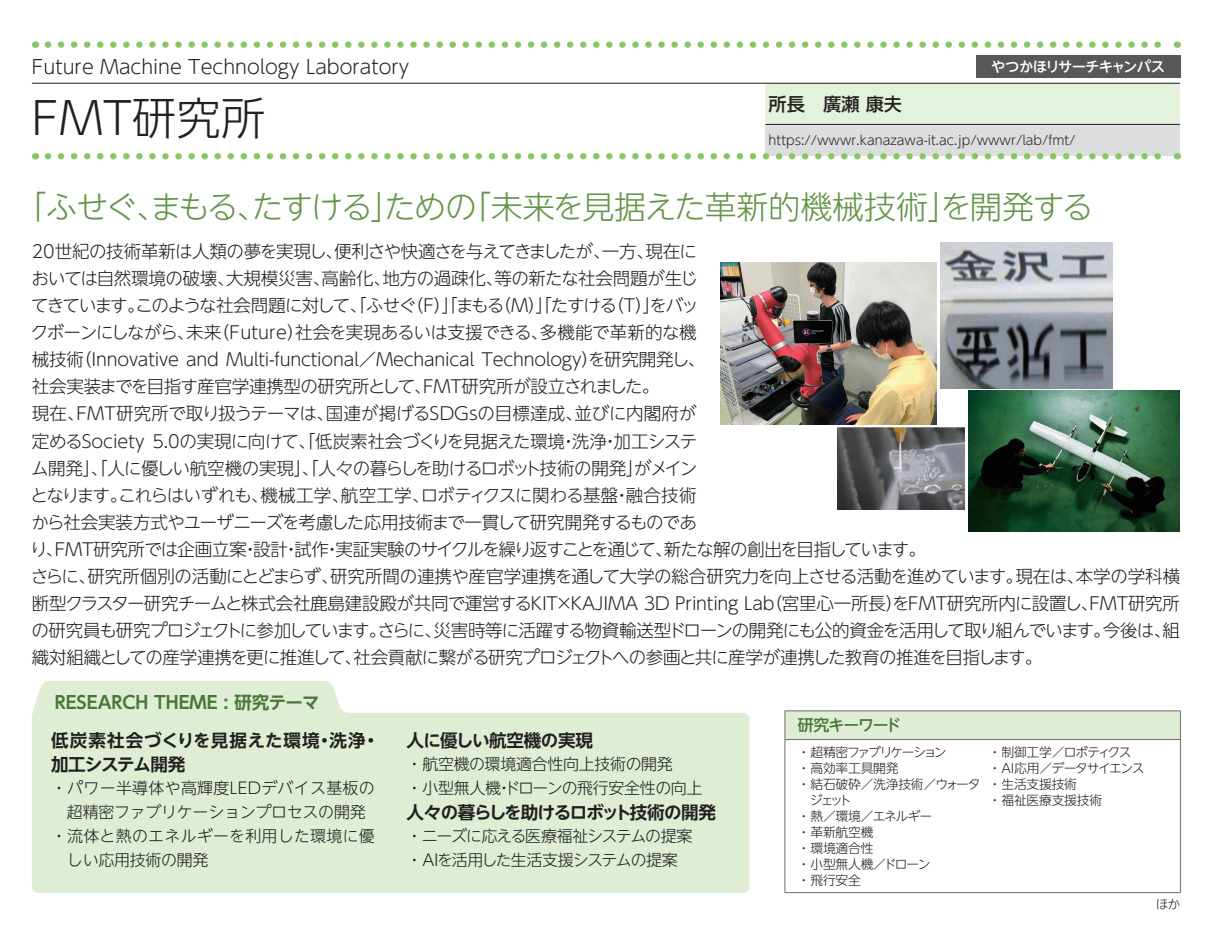
<style>
.page{position:relative;width:1212px;height:944px;background:#fff}
.page>*{position:absolute;margin:0;border:0;box-sizing:border-box;transform-origin:0 0}
.t1{font:300 44.55px "UD Shin Go NT Pr 6 N";letter-spacing:-.175em;color:#231f20}
.t2{font:300 31.95px "UD Shin Go NT Pr 6 N";color:#63954a}
.t3{font:300 31.95px "UD Shin Go NT Pr 6 N";letter-spacing:-.055em;color:#63954a}
.t4{font:300 31.95px "UD Shin Go NT Pr 6 N";letter-spacing:-.035em;color:#63954a}
.t5{font:300 19.12px "UD Shin Go NT Pr 6 N";color:#231f20}
.t6{font:500 18.22px "UD Shin Go NT Pr 6 N";color:#231f20}
.t7{font:300 17.55px/27px "UD Shin Go NT Pr 6 N";letter-spacing:-.025em;color:#231f20}
.t8{font:300 17.55px/27px "UD Shin Go NT Pr 6 N";letter-spacing:-.05em;color:#231f20}
.t9{font:300 17.55px/27px "UD Shin Go NT Pr 6 N";letter-spacing:-.055em;color:#231f20}
.t10{font:300 17.55px "UD Shin Go NT Pr 6 N";letter-spacing:-.08em;color:#231f20}
.t11{font:300 17.55px/27px "UD Shin Go NT Pr 6 N";letter-spacing:-.045em;color:#231f20}
.t12{font:700 17.55px/23.8px "UD Shin Go NT Pr 6 N De";letter-spacing:.005em;color:#231f20}
.t13{font:700 17.55px "UD Shin Go NT Pr 6 N De";color:#4a7639}
.t14{font:700 17.55px "UD Shin Go NT Pr 6 N De";letter-spacing:-.065em;color:#231f20}
.t15{font:300 17.55px "UD Shin Go NT Pr 6 N";letter-spacing:.005em;color:#231f20}
.t16{font:700 17.55px "UD Shin Go NT Pr 6 N De";letter-spacing:-.025em;color:#231f20}
.t17{font:300 17.55px "UD Shin Go NT Pr 6 N";color:#231f20}
.t18{font:300 17.55px "UD Shin Go NT Pr 6 N";letter-spacing:-.065em;color:#231f20}
.t19{font:300 15.97px/23.8px "UD Shin Go NT Pr 6 N";letter-spacing:-.015em;color:#231f20}
.t20{font:300 15.97px/23.8px "UD Shin Go NT Pr 6 N";letter-spacing:-.07em;color:#231f20}
.t21{font:300 15.97px "UD Shin Go NT Pr 6 N";letter-spacing:.02em;color:#231f20}
.t22{font:300 15.97px "UD Shin Go NT Pr 6 N";letter-spacing:.015em;color:#231f20}
.t23{font:500 15.97px "UD Shin Go NT Pr 6 N";letter-spacing:-.075em;color:#4a7639}
.t24{font:500 14.4px "UD Shin Go NT Pr 6 N";letter-spacing:-.055em;color:#fff}
.t25{font:300 12.83px/16px "UD Shin Go NT Pr 6 N";letter-spacing:-.015em;color:#231f20}
.t26{font:300 12.83px "UD Shin Go NT Pr 6 N";letter-spacing:-.1em;color:#231f20}
</style>
<div class="page">
<svg style="left:32px;top:681px;width:717px;height:212px;background:#e0eed7"></svg>
<img style="left:837px;top:427px;width:128px;height:82px">
<img style="left:940px;top:242px;width:172px;height:146px">
<img style="left:968px;top:391px;width:212px;height:141px">
<img style="left:720px;top:262px;width:216px;height:162px">
<div style="left:765px;top:83px;width:415px;height:41px;background:#e4f1dc"></div>
<div style="left:765px;top:124px;width:415px;height:32px;background:#dcdddf"></div>
<hr style="left:765px;top:124px;width:415px;height:1px;background:#231f20">
<svg style="left:48px;top:41px;width:1113px;height:7px"></svg>
<svg style="left:48px;top:153px;width:1113px;height:6px"></svg>
<hr style="left:32px;top:83px;width:1148px;height:1px;background:#231f20">
<div style="left:785px;top:711px;width:395px;height:29px;background:#deedd4"></div>
<hr style="left:784px;top:710px;width:397px;height:1px;background:#6c6d70">
<svg style="left:784px;top:711px;width:1px;height:28px"></svg>
<svg style="left:1180px;top:711px;width:1px;height:28px"></svg>
<hr style="left:784px;top:739px;width:397px;height:1px;background:#6c6d70">
<hr style="left:784px;top:740px;width:1px;height:152px;background:#6c6d70">
<hr style="left:1180px;top:740px;width:1px;height:152px;background:#6c6d70">
<hr style="left:784px;top:892px;width:397px;height:1px;background:#6c6d70">
<div style="left:976px;top:55px;width:204px;height:22px;background:#57585a"></div>
<p class="t5" style="left:32px;top:52px;width:379px">Future Machine Technology Laboratory</p>
<h1 class="t1" style="left:23px;top:82px;width:244px">ＦＭＴ研究所</h1>
<p class="t24" style="left:991px;top:54px;width:176px">やつかほリサーチキャンパス</p>
<p class="t6" style="left:769px;top:89px;width:135px">所長　廣瀬康夫</p>
<p class="t25" style="left:769px;top:132px;width:308px">https://wwwr.kanazawa i t- .ac.jp/wwwr/lab/fmt/</p>
<h2 class="t3" style="left:14px;top:181px;width:464px">「ふせぐまもるたすけるための</h2>
<h2 class="t2" style="left:459px;top:181px;width:636px">「未来を見据えた革新的機械技術を開発する</h2>
<h2 class="t4" style="left:371px;top:181px;width:33px">」</h2>
<h2 class="t4" style="left:928px;top:181px;width:33px">」</h2>
<h2 class="t4" style="left:136px;top:181px;width:33px">、</h2>
<h2 class="t4" style="left:236px;top:181px;width:33px">、</h2>
<p class="t7" style="left:32px;top:237px;width:580px">20世紀の技術革新は人類の夢を実現し便利さや快適さを与えてきましたが、</p>
<p class="t7" style="left:602px;top:237px;width:54px">一方、</p>
<p class="t7" style="left:645px;top:237px;width:53px">現在に</p>
<p class="t7" style="left:325px;top:237px;width:19px">、</p>
<p class="t7" style="left:494px;top:264px;width:205px">等の新たな社会問題が生じ</p>
<p class="t7" style="left:31px;top:264px;width:205px">おいては自然環境の破壊、</p>
<p class="t7" style="left:382px;top:264px;width:122px">地方の過疎化、</p>
<p class="t7" style="left:226px;top:264px;width:106px">大規模災害、</p>
<p class="t7" style="left:322px;top:264px;width:71px">高齢化、</p>
<p class="t7" style="left:649px;top:291px;width:51px">をバッ</p>
<p class="t10" style="left:31px;top:291px;width:387px">てきていますこのような社会問題に対して、「ふせぐ</p>
<p class="t7" style="left:406px;top:291px;width:55px">（F）」「</p>
<p class="t7" style="left:494px;top:291px;width:125px">（M）」「たすける</p>
<p class="t7" style="left:606px;top:291px;width:56px">（T）」</p>
<p class="t7" style="left:456px;top:291px;width:50px">まもる</p>
<p class="t7" style="left:127px;top:291px;width:19px">。</p>
<p class="t7" style="left:74px;top:318px;width:633px;text-indent:-43px">クボーンにしながら、<br>（Innovative and Multi-functional／Mechanical Technology を研究開発し、</p>
<p class="t7" style="left:212px;top:318px;width:94px">（Future）</p>
<p class="t17" style="left:540px;top:318px;width:158px">多機能で革新的な機</p>
<p class="t7" style="left:186px;top:318px;width:37px">未来</p>
<p class="t7" style="left:295px;top:318px;width:255px">社会を実現あるいは支援できる、</p>
<p class="t7" style="left:581px;top:345px;width:19px">）</p>
<p class="t7" style="left:32px;top:345px;width:629px">械技術<br>社会実装までを目指す産官学連携型の研究所として FMT研究所が設立されました。</p>
<p class="t7" style="left:414px;top:372px;width:19px">、</p>
<p class="t15" style="left:326px;top:400px;width:259px">国連が掲げるSDGsの目標達成、</p>
<p class="t7" style="left:574px;top:400px;width:123px">並びに内閣府が</p>
<p class="t7" style="left:76px;top:400px;width:259px">FMT研究所で取り扱うテーマは、</p>
<p class="t7" style="left:32px;top:400px;width:667px">現在、<br>定めるSociety 5.0の実現に向けて、「低炭素社会づくりを見据えた環境洗浄加工システ</p>
<p class="t11" style="left:31px;top:427px;width:667px;text-indent:528px">・<br>ム開発」、「人に優しい航空機の実現」、「人々の暮らしを助けるロボット技術の開発がメイン</p>
<p class="t7" style="left:601px;top:427px;width:19px">・</p>
<p class="t7" style="left:421px;top:454px;width:277px;text-indent:205px">」<br>ロボティクスに関わる基盤融合技術</p>
<p class="t18" style="left:119px;top:481px;width:152px">これらはいずれも、</p>
<p class="t7" style="left:260px;top:481px;width:90px">機械工学、</p>
<p class="t7" style="left:341px;top:481px;width:90px">航空工学、</p>
<p class="t8" style="left:30px;top:481px;width:897px">となります。<br>から社会実装方式やユーザニーズを考慮した応用技術まで一貫して研究開発するものであ<br>り FMT研究所では企画立案設計試作実証実験のサイクルを繰り返すことを通じて新たな解の創出を目指しています。</p>
<p class="t7" style="left:613px;top:481px;width:19px">・</p>
<p class="t7" style="left:241px;top:535px;width:19px">・</p>
<p class="t7" style="left:282px;top:535px;width:19px">・</p>
<p class="t7" style="left:323px;top:535px;width:19px">・</p>
<p class="t7" style="left:46px;top:535px;width:19px">、</p>
<p class="t7" style="left:655px;top:535px;width:19px">、</p>
<p class="t7" style="left:87px;top:562px;width:253px">研究所個別の活動にとどまらず、</p>
<p class="t7" style="left:330px;top:562px;width:694px">研究所間の連携や産官学連携を通して大学の総合研究力を向上させる活動を進めています。</p>
<p class="t7" style="left:1076px;top:562px;width:106px">本学の学科横</p>
<p class="t7" style="left:1015px;top:562px;width:70px">現在は、</p>
<p class="t7" style="left:31px;top:562px;width:67px">さらに、</p>
<p class="t7" style="left:32px;top:589px;width:744px">断型クラスター研究チームと株式会社鹿島建設殿が共同で運営するKIT×KAJIMA 3D Printing Lab</p>
<p class="t7" style="left:765px;top:589px;width:417px">（宮里心一所長をFMT研究所内に設置し FMT研究所</p>
<p class="t7" style="left:886px;top:589px;width:19px">）</p>
<p class="t7" style="left:1081px;top:589px;width:19px">、</p>
<p class="t10" style="left:32px;top:616px;width:412px">の研究員も研究プロジェクトに参加していますさらに、</p>
<p class="t8" style="left:433px;top:616px;width:679px">災害時等に活躍する物資輸送型ドローンの開発にも公的資金を活用して取り組んでいます。</p>
<p class="t7" style="left:1103px;top:616px;width:79px">今後は組、</p>
<p class="t9" style="left:32px;top:616px;width:1012px;text-indent:337px">。<br>織対組織としての産学連携を更に推進して社会貢献に繋がる研究プロジェクトへの参画と共に産学が連携した教育の推進を目指します。</p>
<p class="t7" style="left:345px;top:643px;width:19px">、</p>
<p class="t13" style="left:55px;top:688px;width:266px">RESEARCH THEME : 研究テーマ</p>
<p class="t12" style="left:51px;top:728px;width:270px">低炭素社会づくりを見据えた環境加工システム開発</p>
<p class="t21" style="left:51px;top:775px;width:325px">・パワー半導体や高輝度LEDデバイス基板の</p>
<p class="t19" style="left:67px;top:799px;width:300px">超精密ファブリケーションプロセスの開発</p>
<p class="t22" style="left:51px;top:823px;width:325px">・流体と熱のエネルギーを利用した環境に優</p>
<p class="t19" style="left:67px;top:847px;width:143px">しい応用技術の開発</p>
<p class="t16" style="left:330px;top:726px;width:38px">洗浄</p>
<p class="t16" style="left:316px;top:726px;width:19px">・</p>
<p class="t16" style="left:362px;top:726px;width:19px">・</p>
<p class="t16" style="left:407px;top:726px;width:188px">人に優しい航空機の実現</p>
<p class="t19" style="left:407px;top:751px;width:297px">・航空機の環境適合性向上技術の開発<br>・小型無人機ドローンの飛行安全性の向上</p>
<p class="t19" style="left:496px;top:775px;width:17px">・</p>
<p class="t14" style="left:407px;top:798px;width:311px">人々の暮らしを助けるロボット技術の開発</p>
<p class="t20" style="left:407px;top:823px;width:287px">・ニーズに応える医療福祉システムの提案・AIを活用した生活支援システムの提案</p>
<p class="t23" style="left:798px;top:712px;width:105px">研究キーワード</p>
<p class="t26" style="left:797px;top:742px;width:150px">・超精密ファブリケーション</p>
<p class="t25" style="left:797px;top:760px;width:102px">・高効率工具開発</p>
<p class="t25" style="left:797px;top:776px;width:184px">・結石破砕／洗浄技術／ウォータ</p>
<p class="t25" style="left:810px;top:792px;width:43px">ジェット</p>
<p class="t25" style="left:797px;top:808px;width:136px">・熱／環境／エネルギー</p>
<p class="t25" style="left:797px;top:824px;width:77px">・革新航空機</p>
<p class="t25" style="left:797px;top:839px;width:77px">・環境適合性</p>
<p class="t25" style="left:884px;top:855px;width:48px">ドローン</p>
<p class="t25" style="left:797px;top:855px;width:90px">・小型無人機／・飛行安全</p>
<p class="t25" style="left:989px;top:744px;width:158px">・制御工学／ロボティクス・AI応用／データサイエンス・生活支援技術<br>・福祉医療支援技術</p>
<p class="t25" style="left:1155px;top:896px;width:26px">ほか</p>
</div>
